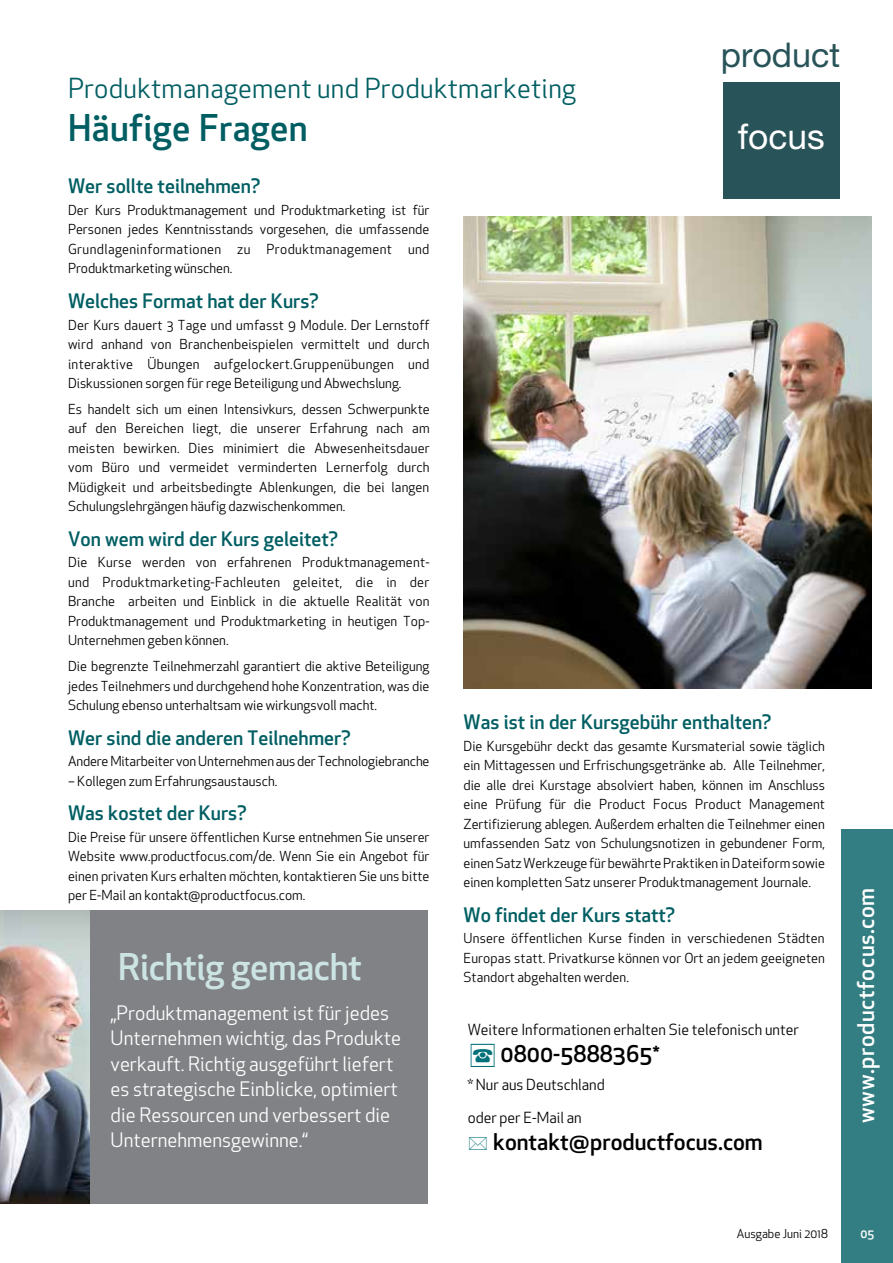
<style>
.page{position:relative;width:893px;height:1263px;background:#fff}
.page>*{position:absolute;margin:0;border:0;box-sizing:border-box;transform-origin:0 0}
.t1{font:500 36px "Apex New";letter-spacing:-.01em;color:#cce3e4}
.t2{font:500 36px "Apex New";letter-spacing:.01em;color:#005e62}
.t3{font:35.25px "Helvetica Neue";color:#fff}
.t4{font:34.05px "Helvetica Neue";color:#285358}
.t5{font:27px "Apex New";letter-spacing:.01em;color:#005e62}
.t6{font:500 22.5px "Apex New";color:#000}
.t7{font:500 22.5px "Apex New";letter-spacing:.025em;color:#fff}
.t8{font:19.5px/25.5px "Apex New";color:#fff}
.t9{font:500 19.5px "Apex New";color:#005e62}
.t10{font:15px/32.7px "Apex New";color:#000}
.t11{font:13.5px/19.5px "Apex New";color:#000;text-align:justify}
.t12{font:12px "Apex New";color:#000}
.t13{font:500 12px "Apex New";color:#fff}
.s1{font-family:"Zapf Essentials LT Communication";font-weight:400;font-size:33.75px;color:#007179}
</style>
<div class="page">
<div style="left:88px;top:910px;width:340px;height:293px;background:#808285"></div>
<div style="left:842px;top:829px;width:51px;height:434px;background:#337e82"></div>
<img style="left:0;top:910px;width:89px;height:293px">
<img style="left:463px;top:217px;width:409px;height:472px">
<div style="left:723px;top:82px;width:116px;height:117px;background:#285358"></div>
<h3 class="t5" style="left:68px;top:71px;width:509px">Produktmanagement und Produktmarketing</h3>
<h1 class="t2" style="left:68px;top:104px;width:241px">Häufige Fragen</h1>
<h3 class="t4" style="left:721px;top:35px;width:121px">product</h3>
<h2 class="t3" style="left:738px;top:115px;width:88px">focus</h2>
<h3 class="t9" style="left:68px;top:173px;width:194px">Wer sollte teilnehmen?</h3>
<p class="t11" style="left:68px;top:200px;width:363px">Der Kurs Produktmanagement und Produktmarketing ist für Personen jedes Kenntnisstands vorgesehen, die umfassende Grundlageninformationen zu Produktmanagement und Produktmarketing wünschen.</p>
<h3 class="t9" style="left:68px;top:288px;width:252px">Welches Format hat der Kurs?</h3>
<p class="t11" style="left:68px;top:315px;width:363px">Der Kurs dauert 3 Tage und umfasst 9 Module. Der Lernstoff wird anhand von Branchenbeispielen vermittelt und durch interaktive Übungen aufgelockert.Gruppenübungen und Diskussionen sorgen für rege Beteiligung und Abwechslung.</p>
<p class="t11" style="left:68px;top:399px;width:363px">Es handelt sich um einen Intensivkurs, dessen Schwerpunkte auf den Bereichen liegt, die unserer Erfahrung nach am meisten bewirken. Dies minimiert die Abwesenheitsdauer vom Büro und vermeidet verminderten Lernerfolg durch Müdigkeit und arbeitsbedingte Ablenkungen, die bei langen Schulungslehrgängen häufig dazwischenkommen.</p>
<h3 class="t9" style="left:68px;top:526px;width:272px">Von wem wird der Kurs geleitet?</h3>
<p class="t11" style="left:68px;top:553px;width:363px">Die Kurse werden von erfahrenen Produktmanagement&shy;und Produktmarketing-Fachleuten geleitet, die in der Branche arbeiten und Einblick in die aktuelle Realität von Produktmanagement und Produktmarketing in heutigen Top-Unternehmen geben können.</p>
<p class="t11" style="left:68px;top:657px;width:363px">Die begrenzte Teilnehmerzahl garantiert die aktive Beteiligung jedes Teilnehmers und durchgehend hohe Konzentration, was die Schulung ebenso unterhaltsam wie wirkungsvoll macht.</p>
<h3 class="t9" style="left:68px;top:724px;width:284px">Wer sind die anderen Teilnehmer?</h3>
<p class="t11" style="left:68px;top:752px;width:363px">Andere Mitarbeiter von Unternehmen aus der Technologiebranche</p>
<p class="t11" style="left:68px;top:771px;width:211px">– Kollegen zum Erfahrungsaustausch.</p>
<h3 class="t9" style="left:68px;top:800px;width:180px">Was kostet der Kurs?</h3>
<p class="t11" style="left:68px;top:827px;width:363px">Die Preise für unsere öffentlichen Kurse entnehmen Sie unserer Website www.productfocus.com/de. Wenn Sie ein Angebot für einen privaten Kurs erhalten möchten, kontaktieren Sie uns bitte per E-Mail an kontakt@productfocus.com.</p>
<h1 class="t1" style="left:118px;top:943px;width:245px">Richtig gemacht</h1>
<h3 class="t8" style="left:111px;top:1000px;width:292px">„Produktmanagement ist für jedes Unternehmen wichtig, das Produkte verkauft. Richtig ausgeführt liefert es strategische Einblicke, optimiert die Ressourcen und verbessert die Unternehmensgewinne.“</h3>
<h3 class="t9" style="left:463px;top:709px;width:309px">Was ist in der Kursgebühr enthalten?</h3>
<p class="t11" style="left:463px;top:736px;width:363px">Die Kursgebühr deckt das gesamte Kursmaterial sowie täglich ein Mittagessen und Erfrischungsgetränke ab. Alle Teilnehmer, die alle drei Kurstage absolviert haben, können im Anschluss eine Prüfung für die Product Focus Product Management Zertifizierung ablegen. Außerdem erhalten die Teilnehmer einen umfassenden Satz von Schulungsnotizen in gebundener Form, einen Satz Werkzeuge für bewährte Praktiken in Dateiform sowie einen kompletten Satz unserer Produktmanagement Journale.</p>
<h3 class="t9" style="left:463px;top:901px;width:213px">Wo findet der Kurs statt?</h3>
<p class="t11" style="left:463px;top:928px;width:363px">Unsere öffentlichen Kurse finden in verschiedenen Städten Europas statt. Privatkurse können vor Ort an jedem geeigneten Standort abgehalten werden.</p>
<p class="t10" style="left:468px;top:1013px;width:333px">Weitere Informationen erhalten Sie telefonisch unter</p>
<h3 class="t6" style="left:468px;top:1039px;width:194px"><span class="s1">h</span>0800-5888365<sup>*</sup></h3>
<p class="t10" style="left:468px;top:1068px;width:139px">* Nur aus Deutschland oder per E-Mail an</p>
<h3 class="t6" style="left:493px;top:1127px;width:271px">kontakt@productfocus.com</h3>
<h3 class="t7" style="left:851px;top:1123px;width:237px;rotate:-90deg">www.productfocus.com</h3>
<p class="t12" style="left:737px;top:1226px;width:93px">Ausgabe Juni 2018</p>
<p class="t13" style="left:861px;top:1225px;width:16px">05</p>
</div>
